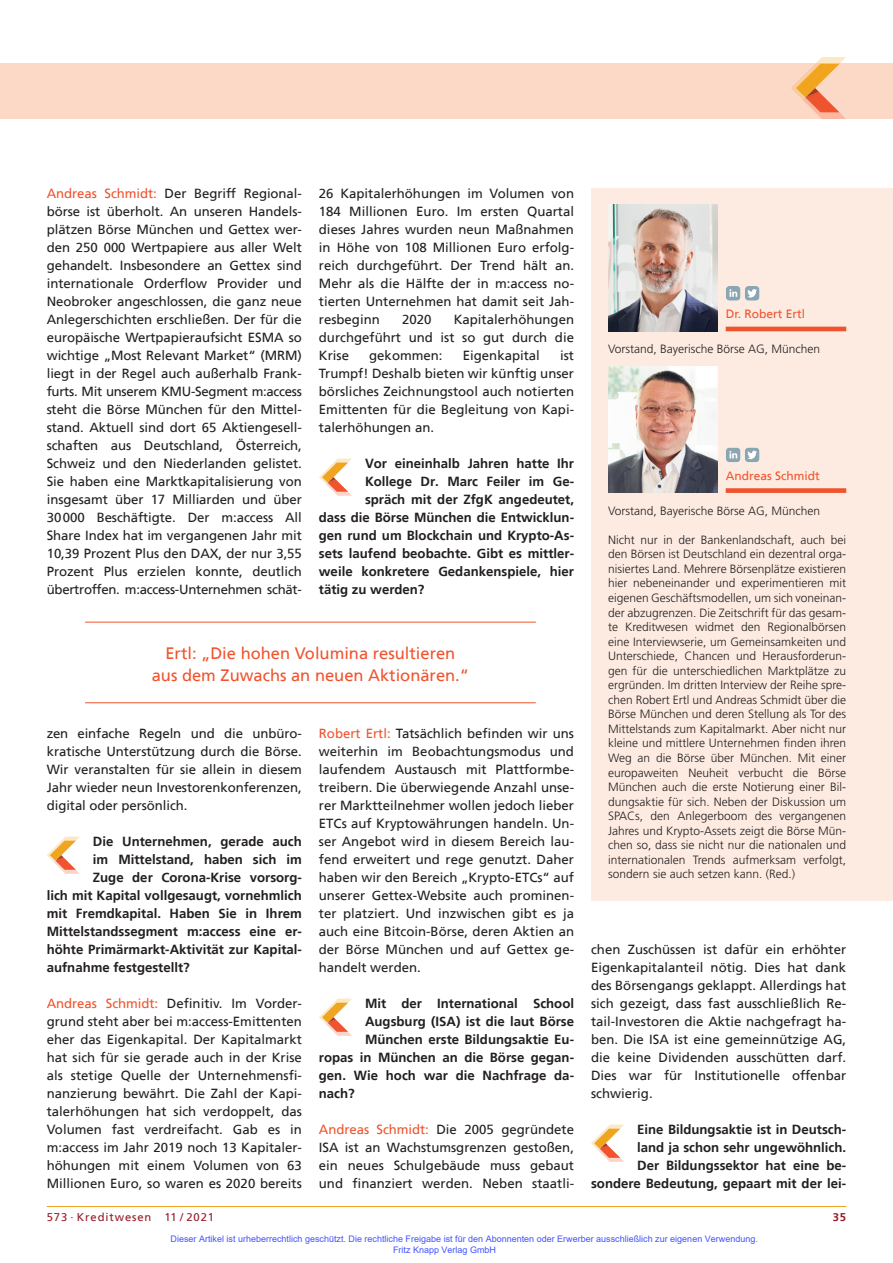
<style>
.page{position:relative;width:893px;height:1263px;background:#fff}
.page>*{position:absolute;margin:0;border:0;box-sizing:border-box;transform-origin:0 0}
.t1{font:16.5px/22.5px "Frutiger";color:#f0542e;text-align:center}
.t2{font:13.2px/18px "Frutiger";color:#231f20;text-align:justify}
.t3{font:700 13.2px/18px "Frutiger";color:#231f20;text-align:right}
.t4{font:300 12px/14.5px "Frutiger";color:#231f20;text-align:justify}
.t5{font:12px "Frutiger";color:#f0542e}
.t6{font:11.25px "Frutiger";letter-spacing:.08em;color:#981a26}
.t7{font:700 11.25px "Frutiger";color:#981a26}
.t8{font:9px/10.8px "Arial";color:#4054ff}
.s1{color:#f0542e}
</style>
<div class="page">
<div style="left:0;top:64px;width:893px;height:55px;background:#fcd9c7"></div>
<svg style="left:791px;top:57px;width:55px;height:62px"></svg>
<hr style="left:47px;top:1206px;width:799px;height:1px;background:#f1a31e">
<svg style="left:47px;top:836px;width:33px;height:38px"></svg>
<svg style="left:319px;top:458px;width:33px;height:38px"></svg>
<svg style="left:319px;top:998px;width:33px;height:38px"></svg>
<svg style="left:591px;top:1124px;width:33px;height:38px"></svg>
<div style="left:591px;top:188px;width:302px;height:712px;background:#fdebe1"></div>
<img style="left:608px;top:205px;width:109px;height:126px">
<hr style="left:726px;top:327px;width:120px;height:4px;background:#f0542e">
<svg style="left:726px;top:286px;width:34px;height:15px"></svg>
<img style="left:608px;top:367px;width:109px;height:126px">
<div style="left:726px;top:488px;width:120px;height:5px;background:#f0542e"></div>
<svg style="left:726px;top:447px;width:34px;height:15px"></svg>
<hr style="left:85px;top:622px;width:451px;height:1px;background:#f0542e">
<hr style="left:85px;top:702px;width:451px;height:1px;background:#f0542e">
<p class="t2" style="left:47px;top:185px;width:257px"><span class="s1">Andreas Schmidt:</span> Der Begriff Regional&shy;börse ist überholt. An unseren Handels&shy;plätzen Börse München und Gettex wer&shy;den 250 000 Wertpapiere aus aller Welt gehandelt. Insbesondere an Gettex sind internationale Orderflow Provider und Neobroker angeschlossen, die ganz neue Anlegerschichten erschließen. Der für die europäische Wertpapieraufsicht ESMA so wichtige „Most Relevant Market“ (MRM) liegt in der Regel auch außerhalb Frank&shy;furts. Mit unserem KMU-Segment m:access steht die Börse München für den Mittel&shy;stand. Aktuell sind dort 65 Aktiengesell&shy;schaften aus Deutschland, Österreich, Schweiz und den Niederlanden gelistet.<br>Sie haben eine Marktkapitalisierung von insgesamt über 17 Milliarden und über 30000 Beschäftigte. Der m:access All Share Index hat im vergangenen Jahr mit 10,39 Prozent Plus den DAX, der nur 3,55<br>Prozent Plus erzielen konnte, deutlich übertroffen. m:access-Unternehmen schät-</p>
<p class="t2" style="left:319px;top:185px;width:257px">26 Kapitalerhöhungen im Volumen von 184 Millionen Euro. Im ersten Quartal dieses Jahres wurden neun Maßnahmen in Höhe von 108 Millionen Euro erfolg&shy;reich durchgeführt. Der Trend hält an.<br>Mehr als die Hälfte der in m:access no&shy;tierten Unternehmen hat damit seit Jah&shy;resbeginn</p>
<p class="t2" style="left:319px;top:311px;width:257px;text-indent:135px">Kapitalerhöhungen durchgeführt und ist so gut durch die Krise</p>
<p class="t2" style="left:402px;top:311px;width:31px">2020</p>
<p class="t2" style="left:369px;top:347px;width:75px">gekommen:</p>
<p class="t2" style="left:463px;top:347px;width:79px">Eigenkapital</p>
<p class="t2" style="left:319px;top:347px;width:257px;text-indent:241px">ist Trumpf! Deshalb bieten wir künftig unser börsliches Zeichnungstool auch notierten Emittenten für die Begleitung von Kapi&shy;talerhöhungen an.</p>
<p class="t3" style="left:365px;top:455px;width:210px">Vor eineinhalb Jahren hatte Ihr</p>
<p class="t3" style="left:365px;top:473px;width:210px">Kollege Dr. Marc Feiler im Ge-</p>
<p class="t3" style="left:365px;top:491px;width:211px">spräch mit der ZfgK angedeutet,</p>
<p class="t3" style="left:319px;top:509px;width:257px">dass die Börse München die Entwicklun-</p>
<p class="t3" style="left:319px;top:527px;width:257px">gen rund um Blockchain und Krypto-As-</p>
<p class="t3" style="left:319px;top:545px;width:257px">sets laufend beobachte. Gibt es mittler-</p>
<p class="t3" style="left:319px;top:563px;width:257px">weile konkretere Gedankenspiele, hier</p>
<p class="t3" style="left:319px;top:581px;width:107px">tätig zu werden?</p>
<p class="t1" style="left:152px;top:642px;width:319px">Ertl: „Die hohen Volumina resultieren aus dem Zuwachs an neuen Aktionären.“</p>
<p class="t2" style="left:47px;top:725px;width:257px">zen einfache Regeln und die unbüro&shy;kratische Unterstützung durch die Börse.<br>Wir veranstalten für sie allein in diesem Jahr wieder neun Investorenkonferenzen, digital oder persönlich.</p>
<p class="t3" style="left:93px;top:833px;width:210px">Die Unternehmen, gerade auch</p>
<p class="t3" style="left:93px;top:851px;width:210px">im Mittelstand, haben sich im</p>
<p class="t3" style="left:93px;top:869px;width:210px">Zuge der Corona-Krise vorsorg-</p>
<p class="t3" style="left:47px;top:887px;width:257px">lich mit Kapital vollgesaugt, vornehmlich</p>
<p class="t3" style="left:47px;top:905px;width:257px">mit Fremdkapital. Haben Sie in Ihrem</p>
<p class="t3" style="left:47px;top:923px;width:257px">Mittelstandssegment m:access eine er-</p>
<p class="t3" style="left:47px;top:941px;width:257px">höhte Primärmarkt-Aktivität zur Kapital-</p>
<p class="t3" style="left:47px;top:959px;width:145px">aufnahme festgestellt?</p>
<p class="t2" style="left:47px;top:995px;width:257px"><span class="s1">Andreas Schmidt:</span> Definitiv. Im Vorder&shy;grund steht aber bei m:access-Emittenten eher das Eigenkapital. Der Kapitalmarkt hat sich für sie gerade auch in der Krise als stetige Quelle der Unternehmensfi&shy;nanzierung bewährt. Die Zahl der Kapi&shy;talerhöhungen hat sich verdoppelt, das Volumen fast verdreifacht. Gab es in m:access im Jahr 2019 noch 13 Kapitaler&shy;höhungen mit einem Volumen von 63<br>Millionen Euro, so waren es 2020 bereits</p>
<p class="t2" style="left:319px;top:725px;width:257px"><span class="s1">Robert Ertl:</span> Tatsächlich befinden wir uns weiterhin im Beobachtungsmodus und laufendem Austausch mit Plattformbe&shy;treibern. Die überwiegende Anzahl unse&shy;rer Marktteilnehmer wollen jedoch lieber ETCs auf Kryptowährungen handeln. Un&shy;ser Angebot wird in diesem Bereich lau&shy;fend erweitert und rege genutzt. Daher haben wir den Bereich „Krypto-ETCs“ auf unserer Gettex-Website auch prominen&shy;ter platziert. Und inzwischen gibt es ja auch eine Bitcoin-Börse, deren Aktien an der Börse München und auf Gettex ge&shy;handelt werden.</p>
<p class="t3" style="left:365px;top:995px;width:210px">Mit der International School</p>
<p class="t3" style="left:365px;top:1013px;width:210px">Augsburg (ISA) ist die laut Börse</p>
<p class="t3" style="left:365px;top:1031px;width:210px">München erste Bildungsaktie Eu-</p>
<p class="t3" style="left:319px;top:1049px;width:257px">ropas in München an die Börse gegan-</p>
<p class="t3" style="left:319px;top:1067px;width:257px">gen. Wie hoch war die Nachfrage da-</p>
<p class="t3" style="left:319px;top:1085px;width:37px">nach?</p>
<p class="t2" style="left:319px;top:1121px;width:257px"><span class="s1">Andreas Schmidt:</span> Die 2005 gegründete ISA ist an Wachstumsgrenzen gestoßen, ein neues Schulgebäude muss gebaut und finanziert werden. Neben staatli-</p>
<p class="t5" style="left:726px;top:308px;width:81px">Dr. Robert Ertl</p>
<p class="t4" style="left:608px;top:342px;width:214px">Vorstand, Bayerische Börse AG, München</p>
<p class="t5" style="left:726px;top:470px;width:96px">Andreas Schmidt</p>
<p class="t4" style="left:608px;top:503px;width:214px">Vorstand, Bayerische Börse AG, München</p>
<p class="t4" style="left:608px;top:533px;width:240px">Nicht nur in der Bankenlandschaft, auch bei den Börsen ist Deutschland ein dezentral orga&shy;nisiertes Land. Mehrere Börsenplätze existieren hier nebeneinander und experimentieren mit eigenen Geschäftsmodellen, um sich voneinan&shy;der abzugrenzen. Die Zeitschrift für das gesam&shy;te Kreditwesen widmet den Regionalbörsen eine Interviewserie, um Gemeinsamkeiten und Unterschiede, Chancen und Herausforderun&shy;gen für die unterschiedlichen Marktplätze zu ergründen. Im dritten Interview der Reihe spre&shy;chen Robert Ertl und Andreas Schmidt über die Börse München und deren Stellung als Tor des Mittelstands zum Kapitalmarkt. Aber nicht nur kleine und mittlere Unternehmen finden ihren Weg an die Börse über München. Mit einer europaweiten Neuheit verbucht die Börse München auch die erste Notierung einer Bil&shy;dungsaktie für sich. Neben der Diskussion um SPACs, den Anlegerboom des vergangenen Jahres und Krypto-Assets zeigt die Börse Mün&shy;chen so, dass sie nicht nur die nationalen und internationalen Trends aufmerksam verfolgt, sondern sie auch setzen kann. (Red.)</p>
<p class="t2" style="left:591px;top:941px;width:257px">chen Zuschüssen ist dafür ein erhöhter Eigenkapitalanteil nötig. Dies hat dank des Börsengangs geklappt. Allerdings hat sich gezeigt, dass fast ausschließlich Re&shy;tail-Investoren die Aktie nachgefragt ha&shy;ben. Die ISA ist eine gemeinnützige AG, die keine Dividenden ausschütten darf.<br>Dies war für Institutionelle offenbar schwierig.</p>
<p class="t3" style="left:591px;top:1121px;width:257px">Eine Bildungsaktie ist in Deutsch-<br>land ja schon sehr ungewöhnlich.<br>Der Bildungssektor hat eine be&shy;sondere Bedeutung, gepaart mit der lei-</p>
<p class="t6" style="left:47px;top:1211px;width:169px">573 · Kreditwesen 11 / 2021</p>
<p class="t7" style="left:833px;top:1211px;width:15px">35</p>
<p class="t8" style="left:393px;top:1233px;width:366px;text-indent:-223px">Dieser Artikel ist urheberrechtlich geschützt. Die rechtliche Freigabe ist für den Abonnenten oder Erwerber ausschließlich zur eigenen Verwendung.<br>Fritz Knapp Verlag GmbH</p>
</div>
